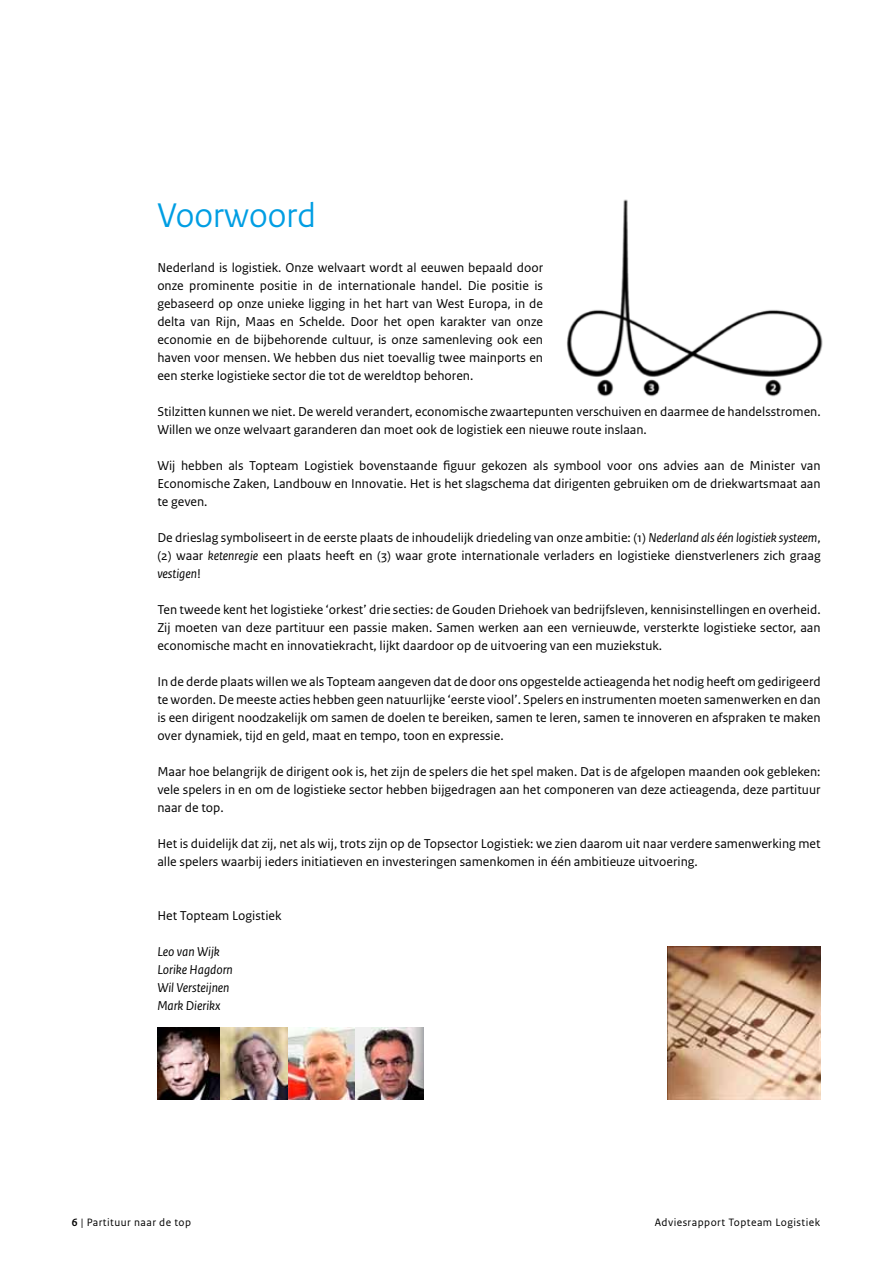
<style>
.page{position:relative;width:893px;height:1263px;background:#fff}
.page>*{position:absolute;margin:0;border:0;box-sizing:border-box;transform-origin:0 0}
.t1{font:36px "Rijksoverheid Sans Heading";color:#009ee3}
.t2{font:13.5px/18px "Rijksoverheid Sans Text";color:#000;text-align:justify}
.t3{font:italic 13.5px/18px "Rijksoverheid Sans Text";color:#000}
.t4{font:11.25px "Rijksoverheid Sans Text";letter-spacing:.04em;color:#000}
.s1{font-style:italic}
.s2{font-family:"Rijksoverheid Sans Heading";font-weight:700}
</style>
<div class="page">
<img style="left:668px;top:947px;width:153px;height:153px">
<img style="left:157px;top:1028px;width:266px;height:72px">
<img style="left:567px;top:199px;width:256px;height:198px">
<h1 class="t1" style="left:157px;top:194px;width:160px">Voorwoord</h1>
<p class="t2" style="left:157px;top:259px;width:387px">Nederland is logistiek. Onze welvaart wordt al eeuwen bepaald door onze prominente positie in de internationale handel. Die positie is gebaseerd op onze unieke ligging in het hart van West Europa, in de delta van Rijn, Maas en Schelde. Door het open karakter van onze economie en de bijbehorende cultuur, is onze samenleving ook een haven voor mensen. We hebben dus niet toevallig twee mainports en een sterke logistieke sector die tot de wereldtop behoren.</p>
<p class="t2" style="left:157px;top:403px;width:665px">Stilzitten kunnen we niet. De wereld verandert, economische zwaartepunten verschuiven en daarmee de handelsstromen.<br>Willen we onze welvaart garanderen dan moet ook de logistiek een nieuwe route inslaan.</p>
<p class="t2" style="left:157px;top:457px;width:665px">Wij hebben als Topteam Logistiek bovenstaande figuur gekozen als symbool voor ons advies aan de Minister van Economische Zaken, Landbouw en Innovatie. Het is het slagschema dat dirigenten gebruiken om de driekwartsmaat aan te geven.</p>
<p class="t2" style="left:157px;top:529px;width:665px">De drieslag symboliseert in de eerste plaats de inhoudelijk driedeling van onze ambitie: (1) <span class="s1">Nederland als één logistiek systeem</span>, (2) waar <span class="s1">ketenregie</span> een plaats heeft en (3) waar grote internationale verladers en logistieke dienstverleners zich graag <span class="s1">vestigen</span>!</p>
<p class="t2" style="left:157px;top:601px;width:665px">Ten tweede kent het logistieke ‘orkest’ drie secties: de Gouden Driehoek van bedrijfsleven, kennisinstellingen en overheid.<br>Zij moeten van deze partituur een passie maken. Samen werken aan een vernieuwde, versterkte logistieke sector, aan economische macht en innovatiekracht, lijkt daardoor op de uitvoering van een muziekstuk.</p>
<p class="t2" style="left:157px;top:673px;width:665px">In de derde plaats willen we als Topteam aangeven dat de door ons opgestelde actieagenda het nodig heeft om gedirigeerd te worden. De meeste acties hebben geen natuurlijke ‘eerste viool’. Spelers en instrumenten moeten samenwerken en dan is een dirigent noodzakelijk om samen de doelen te bereiken, samen te leren, samen te innoveren en afspraken te maken over dynamiek, tijd en geld, maat en tempo, toon en expressie.</p>
<p class="t2" style="left:157px;top:763px;width:665px">Maar hoe belangrijk de dirigent ook is, het zijn de spelers die het spel maken. Dat is de afgelopen maanden ook gebleken: vele spelers in en om de logistieke sector hebben bijgedragen aan het componeren van deze actieagenda, deze partituur naar de top.</p>
<p class="t2" style="left:157px;top:835px;width:665px">Het is duidelijk dat zij, net als wij, trots zijn op de Topsector Logistiek: we zien daarom uit naar verdere samenwerking met alle spelers waarbij ieders initiatieven en investeringen samenkomen in één ambitieuze uitvoering.</p>
<p class="t2" style="left:157px;top:907px;width:126px">Het Topteam Logistiek</p>
<p class="t3" style="left:157px;top:943px;width:77px">Leo van Wijk<br>Lorike Hagdorn<br>Wil Versteijnen<br>Mark Dierikx</p>
<p class="t4" style="left:72px;top:1216px;width:121px"><span class="s2">6</span> | Partituur naar de top</p>
<p class="t4" style="left:655px;top:1216px;width:167px">Adviesrapport Topteam Logistiek</p>
</div>
